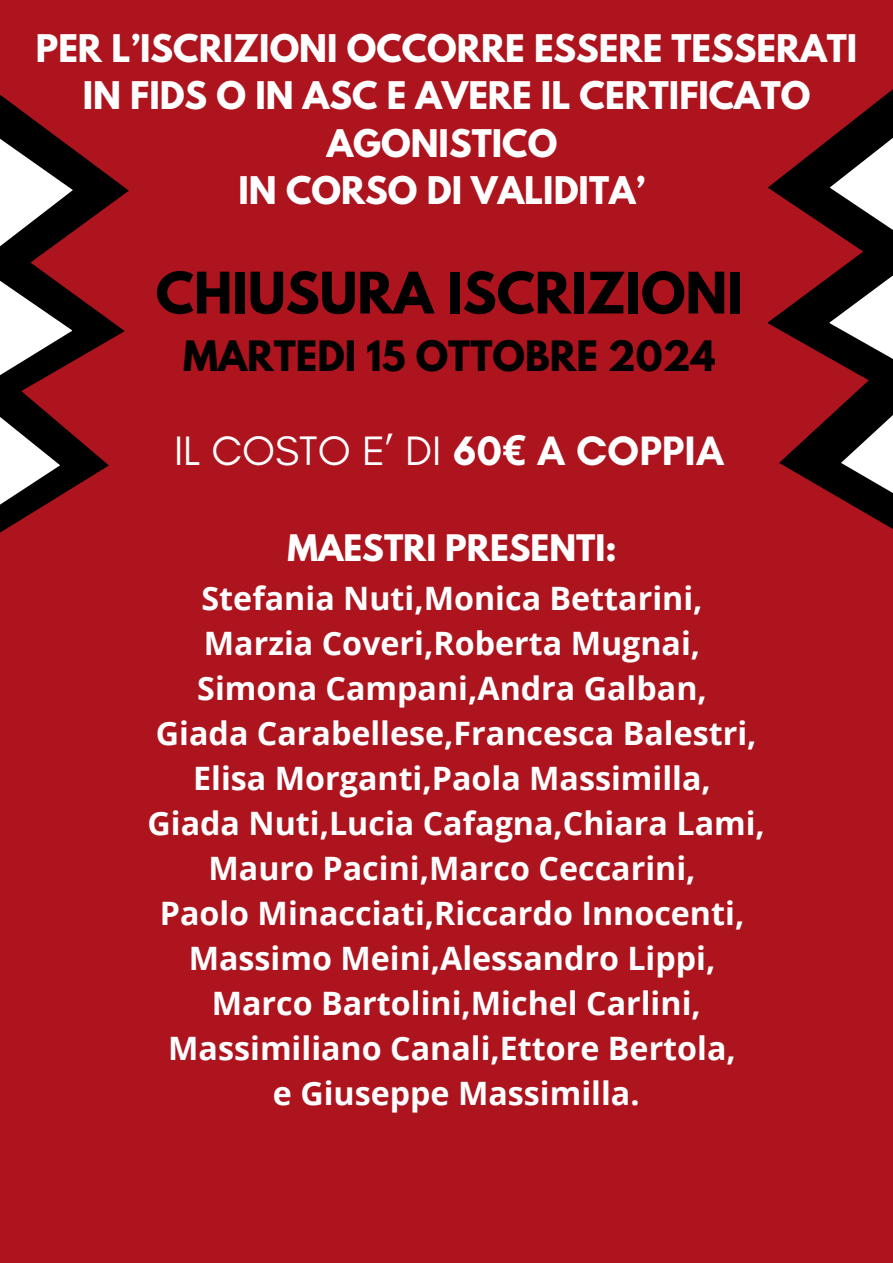
<style>
.page{position:relative;width:893px;height:1263px;background:#ae141e}
.page>*{position:absolute;margin:0;border:0;box-sizing:border-box;transform-origin:0 0}
.t1{font:700 50.62px "League Spartan";color:#000}
.t2{font:41.85px "Glacial Indifference";color:#fff}
.t3{font:700 37.12px "League Spartan";color:#000}
.t4{font:700 33.75px/47.2px "League Spartan";color:#fff;text-align:center}
.t5{font:700 32.4px "League Spartan";color:#fff}
.t6{font:700 32.25px "Open Sans";color:#fff}
.s1{font-weight:700}
.s2{font-family:"Noto Sans";font-weight:700}
</style>
<div class="page">
<svg style="left:73px;top:149px;width:56px;height:339px"></svg>
<svg style="left:767px;top:139px;width:62px;height:353px"></svg>
<svg style="left:829px;top:89px;width:64px;height:440px"></svg>
<svg style="left:0;top:94px;width:73px;height:439px"></svg>
<h2 class="t4" style="left:36px;top:29px;width:823px">PER L’ISCRIZIONI OCCORRE ESSERE TESSERATI<br>IN FIDS O IN ASC E AVERE IL CERTIFICATO<br>AGONISTICO<br>IN CORSO DI VALIDITA’</h2>
<h2 class="t1" style="left:156px;top:268px;width:588px">CHIUSURA ISCRIZIONI</h2>
<h2 class="t3" style="left:183px;top:337px;width:534px">MARTEDI 15 OTTOBRE 2024</h2>
<h1 class="t2" style="left:174px;top:425px;width:552px">IL COSTO E’ DI <span class="s1">60</span><span class="s2">€</span> <span class="s1">A COPPIA</span></h1>
<p class="t5" style="left:287px;top:532px;width:331px">MAESTRI PRESENTI:</p>
<p class="t6" style="left:201px;top:576px;width:502px">Stefania Nuti,Monica Bettarini,</p>
<p class="t6" style="left:204px;top:621px;width:498px">Marzia Coveri,Roberta Mugnai,</p>
<p class="t6" style="left:197px;top:666px;width:511px">Simona Campani,Andra Galban,</p>
<p class="t6" style="left:156px;top:711px;width:602px">Giada Carabellese,Francesca Balestri,</p>
<p class="t6" style="left:193px;top:756px;width:519px">Elisa Morganti,Paola Massimilla,</p>
<p class="t6" style="left:147px;top:801px;width:619px">Giada Nuti,Lucia Cafagna,Chiara Lami,</p>
<p class="t6" style="left:208px;top:846px;width:488px">Mauro Pacini,Marco Ceccarini,</p>
<p class="t6" style="left:160px;top:891px;width:586px">Paolo Minacciati,Riccardo Innocenti,</p>
<p class="t6" style="left:189px;top:936px;width:528px">Massimo Meini,Alessandro Lippi,</p>
<p class="t6" style="left:212px;top:981px;width:491px">Marco Bartolini,Michel Carlini,</p>
<p class="t6" style="left:168px;top:1026px;width:569px">Massimiliano Canali,Ettore Bertola,</p>
<p class="t6" style="left:273px;top:1071px;width:368px">e Giuseppe Massimilla.</p>
</div>
